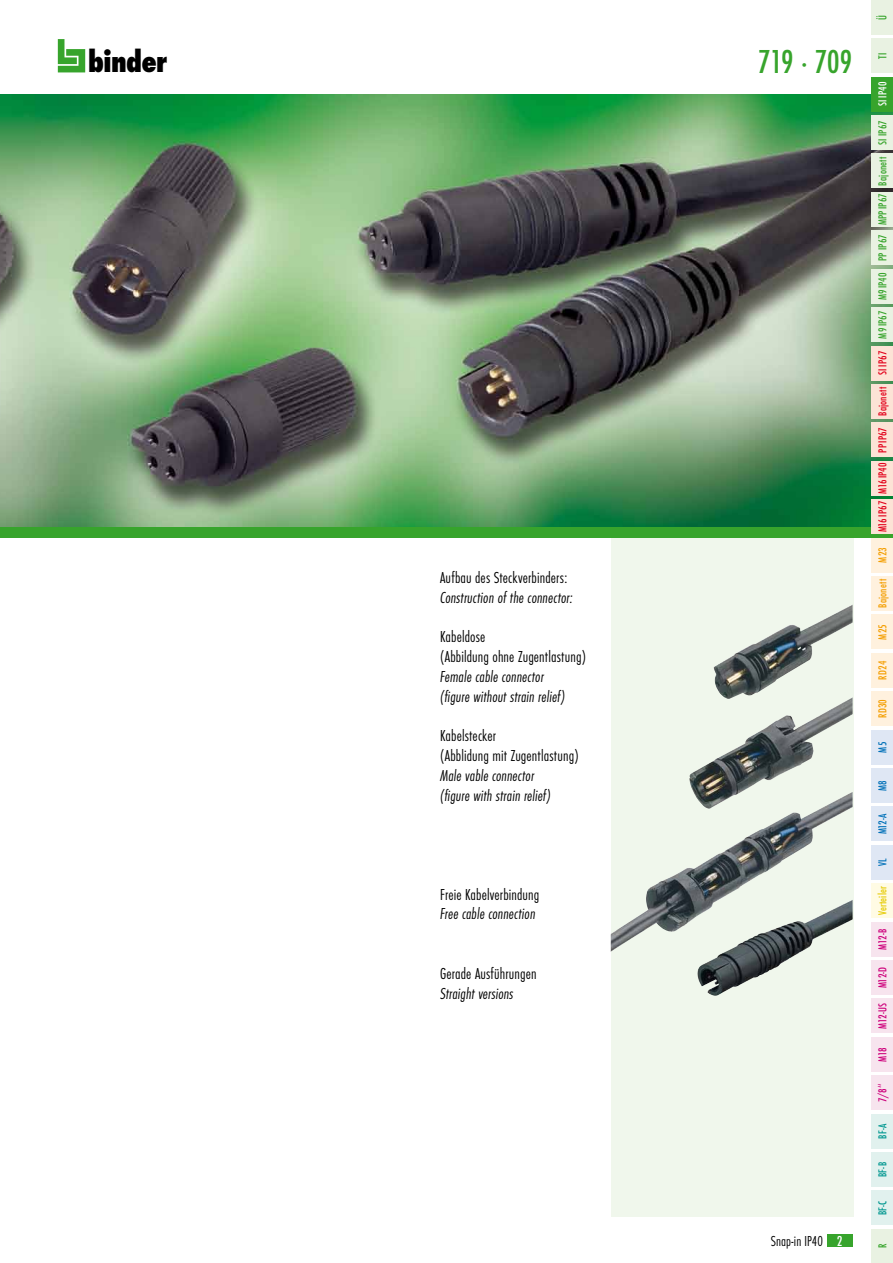
<style>
.page{position:relative;width:893px;height:1263px;background:#fff}
.page>*{position:absolute;margin:0;border:0;box-sizing:border-box;transform-origin:0 0}
.t1{font:500 condensed 34.5px "Futura T";letter-spacing:-.025em;color:#37a42c}
.t2{font:800 condensed 32.1px "Futura T";letter-spacing:-.02em;color:#000}
.t3{font:italic 300 condensed 16.5px/19.8px "Futura T";letter-spacing:.005em;color:#000}
.t4{font:300 condensed 16.5px/19.8px "Futura T";letter-spacing:.005em;color:#000}
.t5{font:300 condensed 15px "Futura T";letter-spacing:.005em;color:#000}
.t6{font:500 condensed 12px "Futura T";letter-spacing:.015em;color:#37a42c}
.t7{font:500 condensed 12px "Futura T";letter-spacing:.01em;color:#e2001a}
.t8{font:500 condensed 12px "Futura T";letter-spacing:-.025em;color:#cd007b}
.t9{font:500 condensed 12px "Futura T";letter-spacing:.01em;color:#f49e00}
.t10{font:500 condensed 12px "Futura T";letter-spacing:.015em;color:#e6cb00}
.t11{font:500 condensed 12px "Futura T";color:#009790}
.t12{font:500 condensed 12px "Futura T";letter-spacing:.015em;color:#0070b8}
.t13{font:500 condensed 12px "Futura T";letter-spacing:.015em;color:#fff}
.s1{font-weight:500;color:#fff}
.s2{color:#f49e00}
.s3{color:#cd007b}
</style>
<div class="page">
<svg style="left:58px;top:39px;width:27px;height:33px"></svg>
<div style="left:827px;top:1234px;width:25px;height:13px;background:#37a42c"></div>
<img style="left:0;top:94px;width:893px;height:433px">
<div style="left:611px;top:527px;width:242px;height:690px;background:#f0f7ec"></div>
<div style="left:0;top:527px;width:893px;height:11px;background:#37a42c"></div>
<img style="left:697px;top:952px;width:103px;height:44px">
<img style="left:714px;top:604px;width:139px;height:93px">
<img style="left:689px;top:697px;width:164px;height:95px">
<img style="left:611px;top:792px;width:242px;height:160px">
<div style="left:872px;top:39px;width:21px;height:34px;background:#e9f2e2"></div>
<div style="left:872px;top:0;width:21px;height:34px;background:#e9f2e2"></div>
<div style="left:872px;top:77px;width:21px;height:34px;background:#37a42c"></div>
<div style="left:872px;top:116px;width:21px;height:34px;background:#e9f2e2"></div>
<div style="left:872px;top:154px;width:21px;height:34px;background:#e9f2e2"></div>
<div style="left:872px;top:192px;width:21px;height:34px;background:#e9f2e2"></div>
<div style="left:872px;top:231px;width:21px;height:34px;background:#e9f2e2"></div>
<div style="left:872px;top:269px;width:21px;height:34px;background:#e9f2e2"></div>
<div style="left:872px;top:308px;width:21px;height:34px;background:#e9f2e2"></div>
<div style="left:872px;top:346px;width:21px;height:34px;background:#fce3d6"></div>
<div style="left:872px;top:384px;width:21px;height:34px;background:#fce3d6"></div>
<div style="left:872px;top:423px;width:21px;height:34px;background:#fce3d6"></div>
<div style="left:872px;top:461px;width:21px;height:34px;background:#fce3d6"></div>
<div style="left:872px;top:500px;width:21px;height:34px;background:#fce3d6"></div>
<div style="left:872px;top:538px;width:21px;height:34px;background:#fff1de"></div>
<div style="left:872px;top:576px;width:21px;height:34px;background:#fff1de"></div>
<div style="left:872px;top:615px;width:21px;height:34px;background:#fff1de"></div>
<div style="left:872px;top:653px;width:21px;height:34px;background:#fff1de"></div>
<div style="left:872px;top:692px;width:21px;height:34px;background:#fff1de"></div>
<div style="left:872px;top:730px;width:21px;height:34px;background:#dfe7f4"></div>
<div style="left:872px;top:768px;width:21px;height:34px;background:#dfe7f4"></div>
<div style="left:872px;top:807px;width:21px;height:34px;background:#dfe7f4"></div>
<div style="left:872px;top:845px;width:21px;height:34px;background:#dfe7f4"></div>
<div style="left:872px;top:884px;width:21px;height:34px;background:#fffbe4"></div>
<div style="left:872px;top:922px;width:21px;height:34px;background:#f7e4ee"></div>
<div style="left:872px;top:960px;width:21px;height:34px;background:#f7e4ee"></div>
<div style="left:872px;top:999px;width:21px;height:34px;background:#f7e4ee"></div>
<div style="left:872px;top:1037px;width:21px;height:34px;background:#f7e4ee"></div>
<div style="left:872px;top:1076px;width:21px;height:34px;background:#f7e4ee"></div>
<div style="left:872px;top:1114px;width:21px;height:34px;background:#e1f1ee"></div>
<div style="left:872px;top:1152px;width:21px;height:34px;background:#e1f1ee"></div>
<div style="left:872px;top:1191px;width:21px;height:34px;background:#e1f1ee"></div>
<div style="left:872px;top:1229px;width:21px;height:34px;background:#e9f2e2"></div>
<h2 class="t2" style="left:88px;top:43px;width:80px">binder</h2>
<p class="t4" style="left:440px;top:567px;width:129px">Aufbau des Steckverbinders:</p>
<p class="t3" style="left:440px;top:587px;width:134px">Construction of the connector:</p>
<p class="t4" style="left:440px;top:626px;width:147px">Kabeldose<br>(Abbildung ohne Zugentlastung)</p>
<p class="t3" style="left:440px;top:666px;width:126px">Female cable connector (figure without strain relief)</p>
<p class="t4" style="left:440px;top:725px;width:140px">Kabelstecker<br>(Abblidung mit Zugentlastung)</p>
<p class="t3" style="left:440px;top:765px;width:112px">Male vable connector (figure with strain relief)</p>
<p class="t4" style="left:440px;top:884px;width:101px">Freie Kabelverbindung</p>
<p class="t3" style="left:440px;top:904px;width:97px">Free cable connection</p>
<p class="t4" style="left:440px;top:963px;width:98px">Gerade Ausführungen</p>
<p class="t3" style="left:440px;top:983px;width:75px">Straight versions</p>
<h1 class="t1" style="left:758px;top:41px;width:96px">719 · 709</h1>
<p class="t5" style="left:771px;top:1232px;width:73px">Snap-in IP40 <span class="s1">2</span></p>
<p class="t6" style="left:875px;top:20px;width:6px;rotate:-90deg">Ü</p>
<p class="t6" style="left:875px;top:59px;width:8px;rotate:-90deg">TI</p>
<p class="t13" style="left:875px;top:106px;width:26px;rotate:-90deg">SI IP40</p>
<p class="t6" style="left:875px;top:225px;width:107px;rotate:-90deg">MPPIP67 Bajonett SI IP67</p>
<p class="t6" style="left:875px;top:261px;width:28px;rotate:-90deg">PP IP67</p>
<p class="t6" style="left:875px;top:300px;width:29px;rotate:-90deg">M9IP40</p>
<p class="t6" style="left:875px;top:338px;width:29px;rotate:-90deg">M9IP67</p>
<p class="t7" style="left:875px;top:375px;width:26px;rotate:-90deg">SI IP67</p>
<p class="t7" style="left:875px;top:416px;width:30px;rotate:-90deg">Bajonett</p>
<p class="t7" style="left:875px;top:453px;width:27px;rotate:-90deg">PPIP67</p>
<p class="t7" style="left:875px;top:494px;width:33px;rotate:-90deg">M16IP40</p>
<p class="t7" style="left:875px;top:563px;width:63px;rotate:-90deg"><span class="s2">M23</span> M16IP67</p>
<p class="t9" style="left:875px;top:608px;width:30px;rotate:-90deg">Bajonett</p>
<p class="t9" style="left:875px;top:640px;width:17px;rotate:-90deg">M25</p>
<p class="t9" style="left:875px;top:680px;width:20px;rotate:-90deg">RD24</p>
<p class="t9" style="left:875px;top:718px;width:20px;rotate:-90deg">RD30</p>
<p class="t12" style="left:875px;top:752px;width:12px;rotate:-90deg">M5</p>
<p class="t12" style="left:875px;top:791px;width:12px;rotate:-90deg">M8</p>
<p class="t12" style="left:875px;top:834px;width:23px;rotate:-90deg">M12-A</p>
<p class="t12" style="left:875px;top:866px;width:9px;rotate:-90deg">VL</p>
<p class="t10" style="left:875px;top:950px;width:65px;rotate:-90deg"><span class="s3">M12-B</span> Verteiler</p>
<p class="t8" style="left:875px;top:988px;width:23px;rotate:-90deg">M12-D</p>
<p class="t8" style="left:875px;top:1029px;width:27px;rotate:-90deg">M12-US</p>
<p class="t8" style="left:875px;top:1061px;width:16px;rotate:-90deg">M18</p>
<p class="t8" style="left:875px;top:1102px;width:20px;rotate:-90deg">7/8‘‘</p>
<p class="t11" style="left:875px;top:1139px;width:17px;rotate:-90deg">BF-A</p>
<p class="t11" style="left:875px;top:1177px;width:17px;rotate:-90deg">BF-B</p>
<p class="t11" style="left:875px;top:1215px;width:16px;rotate:-90deg">BF-C</p>
<p class="t6" style="left:875px;top:1248px;width:6px;rotate:-90deg">R</p>
</div>
